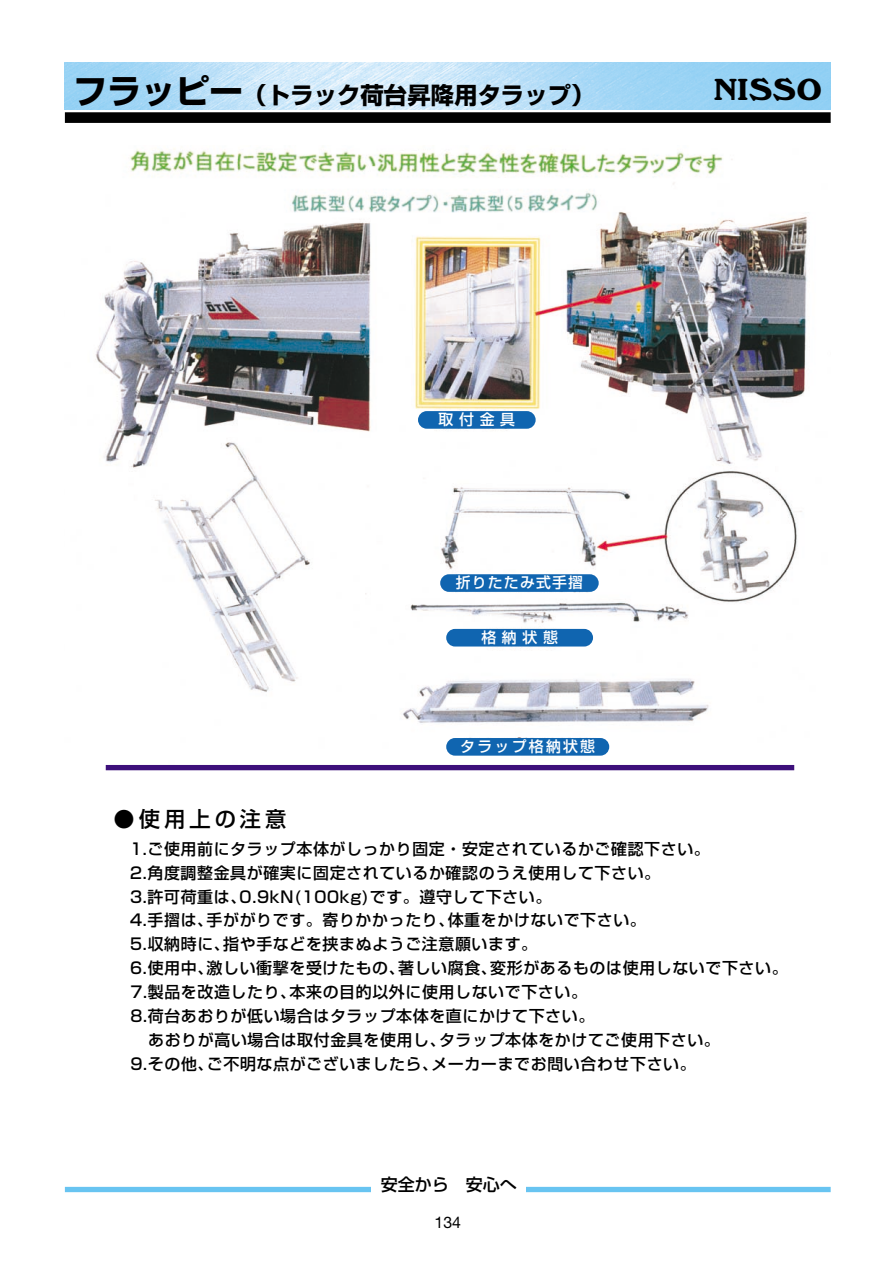
<style>
.page{position:relative;width:893px;height:1262px;background:#fff}
.page>*{position:absolute;margin:0;border:0;box-sizing:border-box;transform-origin:0 0}
.t1{font:29.7px "Windsor BT";color:#000}
.t2{font:700 23.4px "Shin Go";color:#000}
.t3{font:500 21.3px "Shin Go";letter-spacing:.19em;color:#000}
.t4{font:500 16.95px "Shin Go";color:#000}
.t5{font:500 15.9px "Shin Go";letter-spacing:.04em;color:#000}
.t6{font:15.9px "Helvetica Neue";color:#000}
.t7{font:500 14.85px "Shin Go";letter-spacing:.15em;color:#fff}
.t8{font:500 14.85px "Shin Go";letter-spacing:.075em;color:#fff}
.s1{font-size:34.05px}
</style>
<div class="page">
<div style="left:65px;top:1186px;width:765px;height:6px;background:#68c4f1"></div>
<div style="left:371px;top:1174px;width:155px;height:21px;background:#fff"></div>
<img style="left:65px;top:62px;width:765px;height:47px">
<div style="left:65px;top:112px;width:765px;height:11px;background:#000"></div>
<img style="left:95px;top:148px;width:712px;height:608px">
<div style="left:106px;top:765px;width:688px;height:5px;background:#3d107b"></div>
<div style="left:418px;top:411px;width:117px;height:18px;background:#1065b0;border-radius:9px"></div>
<div style="left:440px;top:574px;width:158px;height:18px;background:#1065b0;border-radius:9px"></div>
<div style="left:446px;top:629px;width:147px;height:17px;background:#1065b0;border-radius:9px"></div>
<div style="left:446px;top:738px;width:163px;height:17px;background:#1065b0;border-radius:9px"></div>
<h2 class="t2" style="left:73px;top:80px;width:522px"><span class="s1">フラッピー</span>（トラック荷台昇降用タラップ）</h2>
<h1 class="t1" style="left:713px;top:79px;width:110px">NISSO</h1>
<p class="t7" style="left:438px;top:410px;width:78px">取付金具</p>
<p class="t8" style="left:456px;top:573px;width:128px">折りたたみ式手摺</p>
<p class="t7" style="left:481px;top:627px;width:78px">格納状態</p>
<p class="t7" style="left:460px;top:736px;width:136px">タラップ格納状態</p>
<h3 class="t3" style="left:113px;top:805px;width:175px">●使用上の注意</h3>
<p class="t5" style="left:130px;top:838px;width:581px">1.ご使用前にタラップ本体がしっかり固定・安定されているかご確認下さい。</p>
<p class="t5" style="left:130px;top:862px;width:531px">2.角度調整金具が確実に固定されているか確認のうえ使用して下さい。</p>
<p class="t5" style="left:130px;top:886px;width:422px">3.許可荷重は、0.9kN(100kg)です。遵守して下さい。</p>
<p class="t5" style="left:130px;top:910px;width:517px">4.手摺は、手ががりです。寄りかかったり、体重をかけないで下さい。</p>
<p class="t5" style="left:130px;top:934px;width:408px">5.収納時に、指や手などを挟まぬようご注意願います。</p>
<p class="t5" style="left:130px;top:958px;width:659px">6.使用中、激しい衝撃を受けたもの、著しい腐食、変形があるものは使用しないで下さい。</p>
<p class="t5" style="left:130px;top:981px;width:458px">7.製品を改造したり、本来の目的以外に使用しないで下さい。</p>
<p class="t5" style="left:130px;top:1005px;width:465px">8.荷台あおりが低い場合はタラップ本体を直にかけて下さい。</p>
<p class="t5" style="left:148px;top:1029px;width:573px">あおりが高い場合は取付金具を使用し、タラップ本体をかけてご使用下さい。</p>
<p class="t5" style="left:130px;top:1053px;width:567px">9.その他、ご不明な点がございましたら、メーカーまでお問い合わせ下さい。</p>
<p class="t4" style="left:380px;top:1174px;width:138px">安全から　安心へ</p>
<p class="t6" style="left:434px;top:1216px;width:28px">134</p>
</div>
